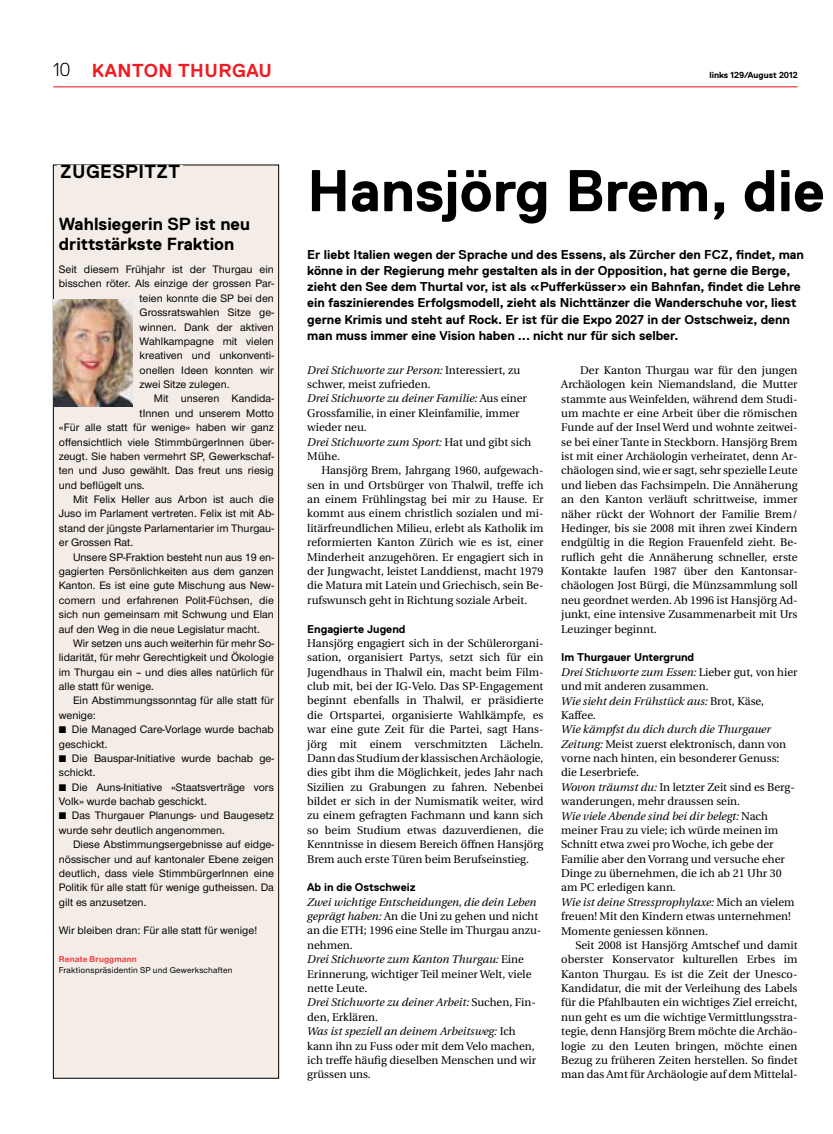
<style>
.page{position:relative;width:833px;height:1134px;background:#fff}
.page>*{position:absolute;margin:0;border:0;box-sizing:border-box;transform-origin:0 0}
.t1{font:700 58.75px "Replica";color:#000}
.t2{font:700 18.75px "Replica";letter-spacing:.025em;color:#ed1d24}
.t3{font:700 18.75px "Replica";letter-spacing:.02em;color:#000}
.t4{font:700 17.5px/20px "Replica";color:#000}
.t5{font:700 12.75px/16.2px "Replica";color:#000}
.t6{font:11.25px/14.4px "Utopia";color:#000}
.t7{font:500 11.25px "Nimbus San Nov";color:#000}
.t8{font:700 11.25px "Replica";color:#000}
.t9{font:500 8.75px "Nimbus San Nov";letter-spacing:.02em;color:#000}
.t10{font:700 8.75px "Replica";color:#000}
.t11{font:700 8.75px "Nimbus San Nov";letter-spacing:.015em;color:#ef3e42}
.s1{font-weight:300;color:#000}
.s2{font-style:italic}
.s3{font-family:"European Pi Three";font-weight:400}
</style>
<div class="page">
<hr style="left:53px;top:86px;width:744px;height:1px;background:#ef3e42">
<div style="left:53px;top:165px;width:226px;height:913px;background:#f4ede7"></div>
<div style="left:53px;top:165px;width:226px;height:913px;border:1px solid #000"></div>
<div style="left:57px;top:165px;width:125px;height:24px;background:#f4ede7"></div>
<img style="left:54px;top:300px;width:79px;height:106px">
<h2 class="t2" style="left:53px;top:60px;width:220px"><span class="s1">10</span> Kanton Th urgau</h2>
<p class="t10" style="left:709px;top:70px;width:90px">links 129/August 2012</p>
<h2 class="t3" style="left:60px;top:161px;width:118px">zugespitzt</h2>
<h1 class="t1" style="left:307px;top:158px;width:519px">Hansjörg Brem, die</h1>
<p class="t5" style="left:307px;top:246px;width:498px">Er liebt Italien wegen der Sprache und des Essens, als Zürcher den FCZ, findet, man könne in der Regierung mehr gestalten als in der Opposition, hat gerne die Berge, zieht den See dem Thurtal vor, ist als «Pufferküsser» ein Bahnfan, findet die Lehre ein faszinierendes Erfolgsmodell, zieht als N ichttänzer die Wanderschuhe vor, liest gerne Krimis und steht auf Rock. Er ist für die Expo 2027 in der Ostschweiz, denn man muss immer eine Vision haben ... nicht nur für sich selber.</p>
<p class="t6" style="left:307px;top:363px;width:226px"><span class="s2">Drei Stichworte zur Person:</span> Interessiert, zu schwer, meist zufrieden.<br><span class="s2">Drei Stichworte zu deiner Familie:</span> Aus einer<br>Grossfamilie, in einer Kleinfamilie, immer wieder neu.<br><span class="s2">Drei Stichworte zum Sport:</span> Hat und gibt sich<br>Mühe.</p>
<p class="t6" style="left:307px;top:463px;width:238px;text-align:justify;text-indent:14px">Hansjörg Brem, Jahrgang 1960, aufgewach&shy;sen in und Ortsbürger von Thalwil, treffe ich an einem Frühlingstag bei mir zu Hause. Er kommt aus einem christlich sozialen und mi&shy;litärfreundlichen Milieu, erlebt als Katholik im reformierten Kanton Zürich wie es ist, einer Minderheit anzugehören. Er engagiert sich in der Jungwacht, leistet Landdienst, macht 1979 die Matura mit Latein und Griechisch, sein Be&shy;rufswunsch geht in Richtung soziale Arbeit.</p>
<p class="t8" style="left:307px;top:622px;width:100px">Engagierte Jugend</p>
<p class="t6" style="left:307px;top:636px;width:238px">Hansjörg engagiert sich in der Schülerorgani&shy;sation, organisiert Partys, setzt sich für ein Jugendhaus in Thalwil ein, macht beim Film&shy;club mit, bei der IG-Velo. Das SP-Engagement beginnt ebenfalls in Thalwil, er präsidierte die Ortspartei, organisierte Wahlkämpfe, es war eine gute Zeit für die Partei, sagt Hans&shy;jörg mit einem verschmitzten Lächeln.<br>Dann das Studium der klassischen Archäologie, dies gibt ihm die Möglichkeit, jedes Jahr nach Sizilien zu Grabungen zu fahren. Nebenbei bildet er sich in der Numismatik weiter, wird zu einem gefragten Fachmann und kann sich so beim Studium etwas dazuverdienen, die Kenntnisse in diesem Bereich öffnen Hansjörg Brem auch erste Türen beim Berufseinstieg.</p>
<p class="t8" style="left:307px;top:881px;width:110px">Ab in die Ostschweiz</p>
<p class="t6" style="left:307px;top:895px;width:236px"><span class="s2">Zwei wichtige Entscheidungen, die dein Leben geprägt haben:</span> An die Uni zu gehen und nicht an die ETH; 1996 eine Stelle im Thurgau anzu&shy;nehmen.<br><span class="s2">Drei Stichworte zum Kanton Thurgau:</span> Eine Erinnerung, wichtiger Teil meiner Welt, viele nette Leute.<br><span class="s2">Drei Stichworte zu deiner Arbeit:</span> Suchen, Fin&shy;den, Erklären.<br><span class="s2">Was ist speziell an deinem Arbeitsweg:</span> Ich kann ihn zu Fuss oder mit dem Velo machen, ich treffe häufig dieselben Menschen und wir grüssen uns.</p>
<h3 class="t4" style="left:59px;top:214px;width:193px">Wahlsiegerin SP ist neu drittstärkste Fraktion</h3>
<p class="t7" style="left:59px;top:263px;width:216px">Seit diesem Frühjahr ist der Thurgau ein</p>
<p class="t7" style="left:59px;top:277px;width:216px">bisschen röter. Als einzige der grossen Par-</p>
<p class="t7" style="left:140px;top:291px;width:136px">teien konnte die SP bei den</p>
<p class="t7" style="left:140px;top:306px;width:136px">Grossratswahlen Sitze ge-</p>
<p class="t7" style="left:140px;top:320px;width:136px">winnen. Dank der aktiven</p>
<p class="t7" style="left:140px;top:335px;width:136px">Wahlkampagne mit vielen</p>
<p class="t7" style="left:140px;top:349px;width:136px">kreativen und unkonventi-</p>
<p class="t7" style="left:140px;top:363px;width:136px">onellen Ideen konnten wir</p>
<p class="t7" style="left:140px;top:378px;width:91px">zwei Sitze zulegen.</p>
<p class="t7" style="left:154px;top:392px;width:122px">Mit unseren Kandida-</p>
<p class="t7" style="left:140px;top:406px;width:136px">tInnen und unserem Motto</p>
<p class="t7" style="left:59px;top:421px;width:216px">«Für alle statt für wenige» haben wir ganz</p>
<p class="t7" style="left:59px;top:435px;width:216px">offensichtlich viele StimmbürgerInnen über-</p>
<p class="t7" style="left:59px;top:450px;width:216px">zeugt. Sie haben vermehrt SP, Gewerkschaf-</p>
<p class="t7" style="left:59px;top:464px;width:216px">ten und Juso gewählt. Das freut uns riesig</p>
<p class="t7" style="left:59px;top:478px;width:87px">und beflügelt uns.</p>
<p class="t7" style="left:73px;top:493px;width:202px">Mit Felix Heller aus Arbon ist auch die</p>
<p class="t7" style="left:59px;top:507px;width:216px">Juso im Parlament vertreten. Felix ist mit Ab-</p>
<p class="t7" style="left:59px;top:521px;width:216px">stand der jüngste Parlamentarier im Thurgau-</p>
<p class="t7" style="left:59px;top:536px;width:76px">er Grossen Rat.</p>
<p class="t7" style="left:73px;top:550px;width:202px">Unsere SP-Fraktion besteht nun aus 19 en-</p>
<p class="t7" style="left:59px;top:565px;width:216px">gagierten Persönlichkeiten aus dem ganzen</p>
<p class="t7" style="left:59px;top:579px;width:216px">Kanton. Es ist eine gute Mischung aus New-</p>
<p class="t7" style="left:59px;top:593px;width:216px">comern und erfahrenen Polit-Füchsen, die</p>
<p class="t7" style="left:59px;top:608px;width:216px">sich nun gemeinsam mit Schwung und Elan</p>
<p class="t7" style="left:59px;top:622px;width:202px">auf den Weg in die neue Legislatur macht.</p>
<p class="t7" style="left:73px;top:636px;width:202px">Wir setzen uns auch weiterhin für mehr So-</p>
<p class="t7" style="left:59px;top:651px;width:216px">lidarität, für mehr Gerechtigkeit und Ökologie</p>
<p class="t7" style="left:59px;top:665px;width:216px">im Thurgau ein – und dies alles natürlich für</p>
<p class="t7" style="left:59px;top:680px;width:97px">alle statt für wenige.</p>
<p class="t7" style="left:73px;top:694px;width:202px">Ein Abstimmungssonntag für alle statt für</p>
<p class="t7" style="left:59px;top:708px;width:39px">wenige:</p>
<p class="t7" style="left:59px;top:723px;width:216px"><span class="s3">K</span> Die Managed Care-Vorlage wurde bachab</p>
<p class="t7" style="left:59px;top:737px;width:50px">geschickt.</p>
<p class="t7" style="left:59px;top:752px;width:216px"><span class="s3">K</span> Die Bauspar-Initiative wurde bachab ge-</p>
<p class="t7" style="left:59px;top:766px;width:38px">schickt.</p>
<p class="t7" style="left:59px;top:780px;width:216px"><span class="s3">K</span> Die Auns-Initiative «Staatsverträge vors</p>
<p class="t7" style="left:59px;top:795px;width:149px">Volk» wurde bachab geschickt.</p>
<p class="t7" style="left:59px;top:809px;width:216px"><span class="s3">K</span> Das Thurgauer Planungs- und Baugesetz</p>
<p class="t7" style="left:59px;top:823px;width:167px">wurde sehr deutlich angenommen.</p>
<p class="t7" style="left:73px;top:838px;width:202px">Diese Abstimmungsergebnisse auf eidge-</p>
<p class="t7" style="left:59px;top:852px;width:216px">nössischer und auf kantonaler Ebene zeigen</p>
<p class="t7" style="left:59px;top:867px;width:216px">deutlich, dass viele StimmbürgerInnen eine</p>
<p class="t7" style="left:59px;top:881px;width:216px">Politik für alle statt für wenige gutheissen. Da</p>
<p class="t7" style="left:59px;top:895px;width:89px">gilt es anzusetzen.</p>
<p class="t7" style="left:59px;top:924px;width:200px">Wir bleiben dran: Für alle statt für wenige!</p>
<p class="t11" style="left:59px;top:953px;width:79px">Renate Bruggmann</p>
<p class="t9" style="left:59px;top:965px;width:175px">Fraktionspräsidentin SP und Gewerkschaften</p>
<p class="t6" style="left:561px;top:363px;width:238px;text-align:justify;text-indent:19px">Der Kanton Thurgau war für den jungen Archäologen kein Niemandsland, die Mutter stammte aus Weinfelden, während dem Studi&shy;um machte er eine Arbeit über die römischen Funde auf der Insel Werd und wohnte zeitwei&shy;se bei einer Tante in Steckborn. Hansjörg Brem ist mit einer Archäologin verheiratet, denn Ar&shy;chäologen sind, wie er sagt, sehr spezielle Leute und lieben das Fachsimpeln. Die Annäherung an den Kanton verläuft schrittweise, immer näher rückt der Wohnort der Familie Brem/ Hedinger, bis sie 2008 mit ihren zwei Kindern endgültig in die Region Frauenfeld zieht. Be&shy;ruflich geht die Annäherung schneller, erste Kontakte laufen 1987 über den Kantonsar&shy;chäologen Jost Bürgi, die Münzsammlung soll neu geordnet werden. Ab 1996 ist Hansjörg Ad&shy;junkt, eine intensive Zusammenarbeit mit Urs Leuzinger beginnt.</p>
<p class="t8" style="left:561px;top:651px;width:134px">I m Thurgauer U ntergrund</p>
<p class="t6" style="left:561px;top:665px;width:238px"><span class="s2">Drei Stichworte zum Essen:</span> Lieber gut, von hier und mit anderen zusammen.<br><span class="s2">Wie sieht dein Frühstück aus:</span> Brot, Käse,<br>Kaffee.</p>
<p class="t6" style="left:561px;top:722px;width:235px"><span class="s2">Wie kämpfst du dich durch die Thurgauer Zeitung:</span> Meist zuerst elektronisch, dann von vorne nach hinten, ein besonderer Genuss: die Leserbriefe.<br><span class="s2">Wovon träumst du:</span> In letzter Zeit sind es Berg&shy;wanderungen, mehr draussen sein.<br><span class="s2">Wie viele Abende sind bei dir belegt:</span> Nach meiner Frau zu viele; ich würde meinen im Schnitt etwa zwei pro Woche, ich gebe der Familie aber den Vorrang und versuche eher Dinge zu übernehmen, die ich ab 21 Uhr 30 am PC erledigen kann.<br><span class="s2">Wie ist deine Stressprophylaxe:</span> Mich an vielem freuen! Mit den Kindern etwas unternehmen!<br>Momente geniessen können.</p>
<p class="t6" style="left:561px;top:938px;width:238px;text-align:justify;text-indent:14px">Seit 2008 ist Hansjörg Amtschef und damit oberster Konservator kulturellen Erbes im Kanton Thurgau. Es ist die Zeit der Unesco-Kandidatur, die mit der Verleihung des Labels für die Pfahlbauten ein wichtiges Ziel erreicht, nun geht es um die wichtige Vermittlungsstra&shy;tegie, denn Hansjörg Brem möchte die Archäo&shy;logie zu den Leuten bringen, möchte einen Bezug zu früheren Zeiten herstellen. So findet man das Amt für Archäologie auf dem Mittelal-</p>
</div>
